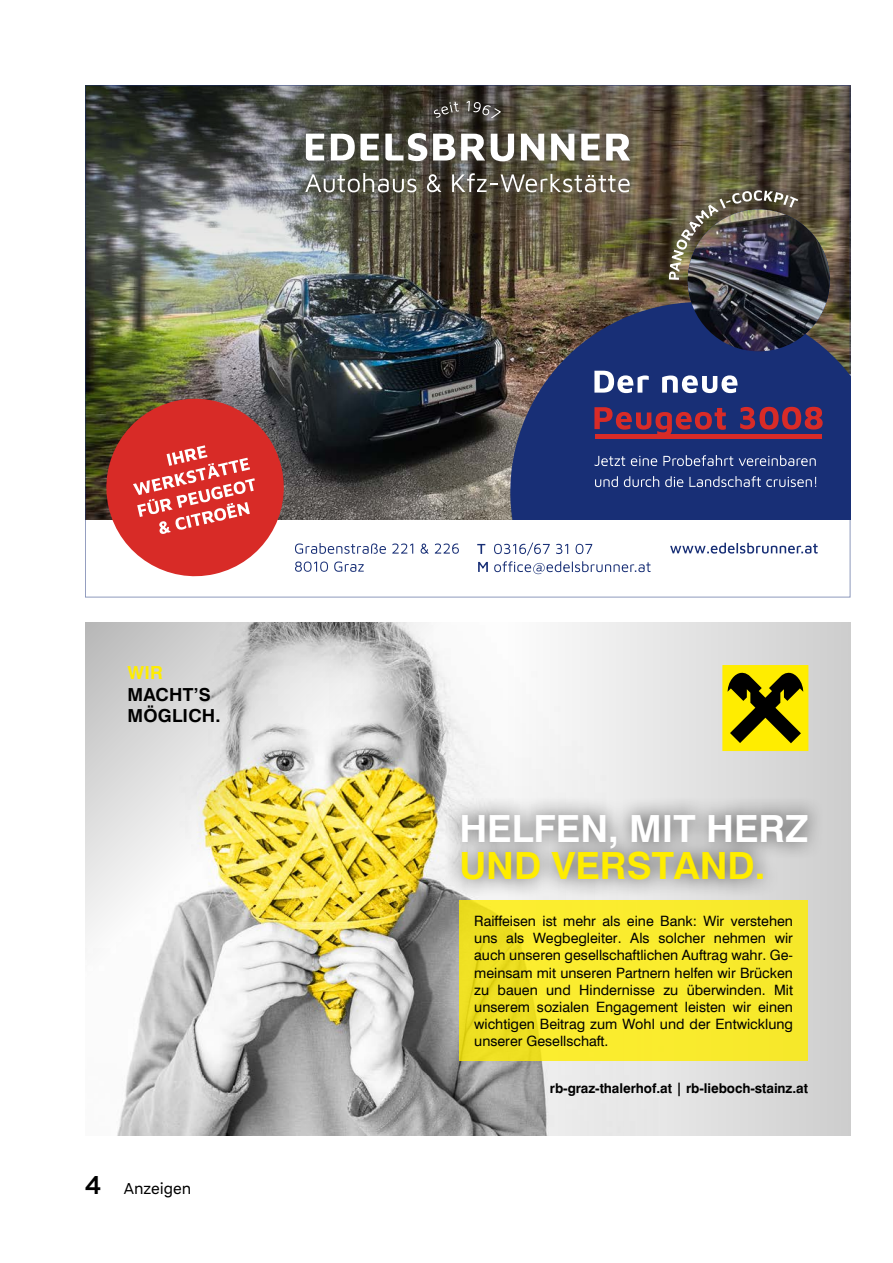
<style>
.page{position:relative;width:893px;height:1263px;background:#fff}
.page>*{position:absolute;margin:0;border:0;box-sizing:border-box;transform-origin:0 0}
.t1{font:700 37.5px "Swiss 721 BT";color:#fff}
.t2{font:700 37.5px "Swiss 721 BT";color:#ffed00}
.t3{font:700 18px/21.6px "Swiss 721 BT";letter-spacing:.01em;color:#000}
.t4{font:700 18px "Swiss 721 BT";color:#ffed00}
.t5{font:16.5px "Aestetico";color:#000}
.t6{font:14.25px/17.1px "Swiss 721 BT";color:#000;text-align:justify}
.t7{font:700 13.5px "Swiss 721 BT";letter-spacing:-.005em;color:#000}
.s1{font-weight:600;font-size:27px}
</style>
<div class="page">
<img style="left:117px;top:767px;width:385px;height:368px">
<svg style="left:502px;top:623px;width:348px;height:512px"></svg>
<svg style="left:85px;top:623px;width:404px;height:417px"></svg>
<div style="left:723px;top:665px;width:85px;height:85px;background:#ffed00"></div>
<svg style="left:728px;top:672px;width:75px;height:71px"></svg>
<div style="left:443px;top:796px;width:382px;height:102px;background:#000;opacity:.75"></div>
<div style="left:459px;top:900px;width:349px;height:161px;background:linear-gradient(to right,#f2e426,#fbed2f)"></div>
<img style="left:87px;top:376px;width:405px;height:144px">
<img style="left:87px;top:87px;width:761px;height:289px">
<svg style="left:492px;top:283px;width:356px;height:237px;background:#303c6a"></svg>
<div style="left:296px;top:92px;width:343px;height:110px;background:#42413d;opacity:.75"></div>
<svg style="left:306px;top:134px;width:18px;height:27px"></svg>
<svg style="left:331px;top:134px;width:48px;height:27px"></svg>
<svg style="left:385px;top:133px;width:42px;height:28px"></svg>
<svg style="left:433px;top:134px;width:22px;height:27px"></svg>
<svg style="left:461px;top:134px;width:24px;height:27px"></svg>
<svg style="left:491px;top:134px;width:23px;height:27px"></svg>
<svg style="left:521px;top:134px;width:23px;height:27px"></svg>
<svg style="left:551px;top:134px;width:23px;height:27px"></svg>
<svg style="left:581px;top:134px;width:19px;height:27px"></svg>
<svg style="left:606px;top:134px;width:24px;height:27px"></svg>
<svg style="left:305px;top:173px;width:111px;height:19px;background:#7a7a71"></svg>
<svg style="left:427px;top:174px;width:14px;height:18px"></svg>
<svg style="left:452px;top:173px;width:178px;height:19px;background:#817b6e"></svg>
<svg style="left:434px;top:102px;width:25px;height:16px"></svg>
<svg style="left:467px;top:101px;width:34px;height:17px"></svg>
<svg style="left:478px;top:561px;width:172px;height:13px"></svg>
<svg style="left:477px;top:543px;width:115px;height:12px"></svg>
<svg style="left:670px;top:543px;width:148px;height:11px"></svg>
<svg style="left:594px;top:407px;width:229px;height:29px;background:#602d57"></svg>
<svg style="left:594px;top:371px;width:143px;height:22px"></svg>
<div style="left:595px;top:434px;width:226px;height:5px;background:#d82b27"></div>
<svg style="left:98px;top:390px;width:361px;height:187px"></svg>
<svg style="left:595px;top:476px;width:221px;height:11px;background:#4a5c93"></svg>
<svg style="left:594px;top:455px;width:222px;height:11px;background:#4c5e94"></svg>
<img style="left:688px;top:209px;width:142px;height:142px;border-radius:71px">
<img style="left:643px;top:169px;width:177px;height:124px">
<p class="t4" style="left:128px;top:662px;width:37px">WIR</p>
<p class="t3" style="left:128px;top:683px;width:95px">MACHT’S<br>MÖGLICH.</p>
<p class="t5" style="left:85px;top:1179px;width:108px"><span class="s1">4</span> Anzeigen</p>
<h1 class="t1" style="left:459px;top:806px;width:350px">HELFEN, MIT HERZ</h1>
<h1 class="t2" style="left:459px;top:843px;width:307px">UND VERSTAND.</h1>
<p class="t6" style="left:474px;top:912px;width:320px">Raiffeisen ist mehr als eine Bank: Wir verstehen uns als Wegbegleiter. Als solcher nehmen wir auch unseren gesellschaftlichen Auftrag wahr. Ge&shy;meinsam mit unseren Partnern helfen wir Brücken zu bauen und Hindernisse zu überwinden. Mit unserem sozialen Engagement leisten wir einen wichtigen Beitrag zum Wohl und der Entwicklung unserer Gesellschaft.</p>
<p class="t7" style="left:550px;top:1080px;width:260px">rb-graz-thalerhof.at | rb-lieboch-stainz.at</p>
</div>
